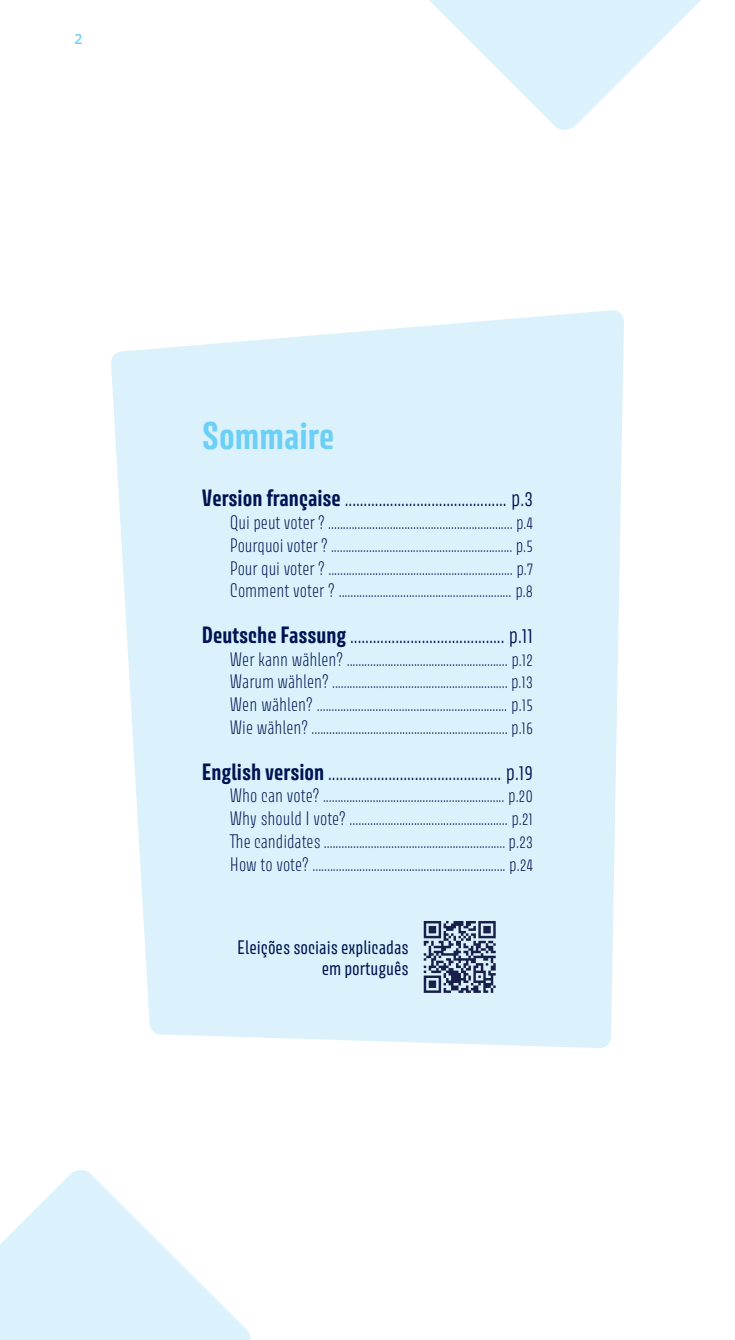
<style>
.page{position:relative;width:735px;height:1340px;background:#fff}
.page>*{position:absolute;margin:0;border:0;box-sizing:border-box;transform-origin:0 0}
.t1{font:700 34.3px "Avory I Latn";color:#6bcff6}
.t2{font:300 21px "Avory I Latn";color:#001352}
.t3{font:17.5px/22.8px "Avory I Latn El";color:#001352;text-align:justify}
.t4{font:17.5px/21px "Avory I Latn";color:#001352;text-align:right}
.t5{font:600 14px "Open Sans";color:#6bcff6}
.s1{font-weight:700}
</style>
<div class="page">
<svg style="left:111px;top:310px;width:512px;height:738px;background:#ddf3fc"></svg>
<svg style="left:429px;top:0;width:271px;height:130px"></svg>
<svg style="left:0;top:1170px;width:250px;height:169px;fill:#dbf2fc"></svg>
<svg style="left:423px;top:921px;width:72px;height:71px;background:#7684a0"></svg>
<p class="t5" style="left:74px;top:29px;width:9px">2</p>
<h1 class="t1" style="left:202px;top:414px;width:134px">Sommaire</h1>
<p class="t2" style="left:202px;top:485px;width:332px"><span class="s1">Version française</span> ........................................... p.3</p>
<p class="t3" style="left:230px;top:511px;width:304px">Qui peut voter ? ............................................................... p.4<br>Pourquoi voter ? .............................................................. p.5<br>Pour qui voter ? ............................................................... p.7<br>Comment voter ? ........................................................... p.8</p>
<p class="t2" style="left:202px;top:622px;width:332px"><span class="s1">Deutsche Fassung</span> ......................................... p.11</p>
<p class="t3" style="left:230px;top:647px;width:304px">Wer kann wählen? ....................................................... p.12<br>Warum wählen? ............................................................ p.13<br>Wen wählen? ................................................................. p.15<br>Wie wählen? ................................................................... p.16</p>
<p class="t2" style="left:202px;top:758px;width:332px"><span class="s1">English version</span> .............................................. p.19</p>
<p class="t3" style="left:230px;top:784px;width:304px">Who can vote? .............................................................. p.20<br>Why should I vote? ...................................................... p.21 -e candidates .............................................................. p.23<br>How to vote? .................................................................. p.24</p>
<p class="t4" style="left:237px;top:936px;width:173px">Eleições sociais explicadas em português</p>
</div>
